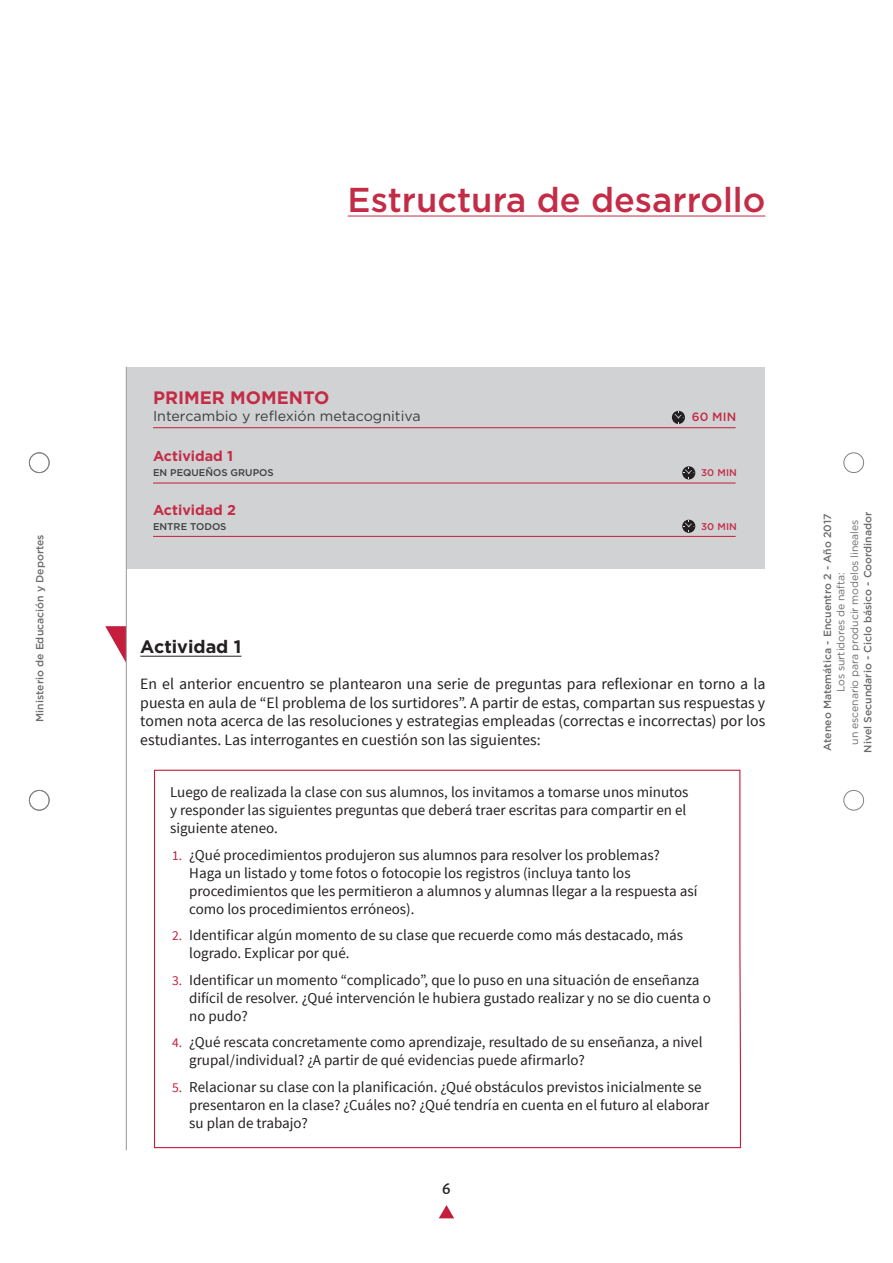
<style>
.page{position:relative;width:893px;height:1263px;background:#fff}
.page>*{position:absolute;margin:0;border:0;box-sizing:border-box;transform-origin:0 0}
.t1{font:500 34.5px "Gotham";color:#c32c46}
.t2{font:700 18px "Gotham";color:#c32c46}
.t3{font:700 18px "Gotham";color:#231f20}
.t4{font:500 18px "Alegreya Sans";color:#231f20}
.t5{font:15.75px/18.8px "Source Sans Pro";color:#231f20;text-align:justify}
.t6{font:15px/18px "Source Sans Pro";color:#231f20}
.t7{font:14.25px "Gotham";color:#3e3e3f}
.t8{font:700 14.25px "Gotham";color:#c32c46}
.t9{font:500 12px "Gotham";color:#c32c46}
.t10{font:500 10.5px "Gotham";color:#6c6d70}
.t11{font:10.5px/13.5px "Gotham";letter-spacing:-.01em;color:#6c6d70;text-align:center}
.t12{font:500 9.75px "Gotham";color:#3e3e3f}
.t13{font:500 9.75px "Gotham";letter-spacing:.01em;color:#c32c46}
.s1{font-size:13.5px;color:#c41e3c}
</style>
<div class="page">
<svg style="left:439px;top:1205px;width:15px;height:13px"></svg>
<div style="left:29px;top:453px;width:20px;height:20px;border:1px solid #808285;border-radius:50%"></div>
<div style="left:29px;top:790px;width:20px;height:20px;border:1px solid #808285;border-radius:50%"></div>
<div style="left:844px;top:453px;width:20px;height:20px;border:1px solid #808285;border-radius:50%"></div>
<div style="left:844px;top:790px;width:20px;height:20px;border:1px solid #808285;border-radius:50%"></div>
<div style="left:126px;top:367px;width:639px;height:201px;background:#d1d2d4"></div>
<hr style="left:348px;top:216px;width:417px;height:1px;background:#c32c46">
<hr style="left:153px;top:427px;width:583px;height:1px;background:#c41e3c">
<hr style="left:153px;top:483px;width:583px;height:1px;background:#c41e3c">
<hr style="left:153px;top:536px;width:583px;height:1px;background:#c41e3c">
<hr style="left:140px;top:656px;width:101px;height:1px;background:#231f20">
<svg style="left:672px;top:411px;width:13px;height:13px"></svg>
<svg style="left:682px;top:466px;width:13px;height:14px"></svg>
<svg style="left:682px;top:520px;width:13px;height:13px"></svg>
<svg style="left:153px;top:769px;width:588px;height:380px"></svg>
<svg style="left:105px;top:626px;width:21px;height:37px"></svg>
<hr style="left:126px;top:367px;width:1px;height:783px;background:#a0a1a5">
<p class="t10" style="left:33px;top:722px;width:189px;rotate:-90deg">Ministerio de Educación y Deportes</p>
<h1 class="t1" style="left:348px;top:177px;width:419px">Estructura de desarrollo</h1>
<p class="t2" style="left:153px;top:386px;width:178px">PRIMER MOMENTO</p>
<p class="t7" style="left:153px;top:407px;width:269px">Intercambio y reflexión metacognitiva</p>
<p class="t9" style="left:692px;top:409px;width:46px">60 MIN</p>
<p class="t8" style="left:153px;top:447px;width:82px">Actividad 1</p>
<p class="t12" style="left:153px;top:467px;width:122px">EN PEQUEÑOS GRUPOS</p>
<p class="t13" style="left:701px;top:467px;width:37px">30 MIN</p>
<p class="t8" style="left:153px;top:500px;width:84px">Actividad 2</p>
<p class="t12" style="left:153px;top:520px;width:75px">ENTRE TODOS</p>
<p class="t13" style="left:701px;top:520px;width:37px">30 MIN</p>
<p class="t3" style="left:140px;top:635px;width:103px">Actividad 1</p>
<p class="t5" style="left:140px;top:675px;width:627px">En el anterior encuentro se plantearon una serie de preguntas para reflexionar en torno a la puesta en aula de “El problema de los surtidores”. A partir de estas, compartan sus respuestas y tomen nota acerca de las resoluciones y estrategias empleadas (correctas e incorrectas) por los estudiantes. Las interrogantes en cuestión son las siguientes:</p>
<p class="t6" style="left:170px;top:784px;width:520px">Luego de realizada la clase con sus alumnos, los invitamos a tomarse unos minutos y responder las siguientes preguntas que deberá traer escritas para compartir en el siguiente ateneo.</p>
<p class="t6" style="left:189px;top:846px;width:510px;text-indent:-17px"><span class="s1">1.</span> ¿Qué procedimientos produjeron sus alumnos para resolver los problemas?<br>Haga un listado y tome fotos o fotocopie los registros (incluya tanto los procedimientos que les permitieron a alumnos y alumnas llegar a la respuesta así como los procedimientos erróneos).</p>
<p class="t6" style="left:189px;top:927px;width:495px;text-indent:-17px"><span class="s1">2.</span> Identificar algún momento de su clase que recuerde como más destacado, más logrado. Explicar por qué.</p>
<p class="t6" style="left:189px;top:971px;width:523px;text-indent:-17px"><span class="s1">3.</span> Identificar un momento “complicado”, que lo puso en una situación de enseñanza difícil de resolver. ¿Qué intervención le hubiera gustado realizar y no se dio cuenta o no pudo?</p>
<p class="t6" style="left:189px;top:1034px;width:515px;text-indent:-17px"><span class="s1">4.</span> ¿Qué rescata concretamente como aprendizaje, resultado de su enseñanza, a nivel grupal/individual? ¿A partir de qué evidencias puede afirmarlo?</p>
<p class="t6" style="left:189px;top:1078px;width:522px;text-indent:-17px"><span class="s1">5.</span> Relacionar su clase con la planificación. ¿Qué obstáculos previstos inicialmente se presentaron en la clase? ¿Cuáles no? ¿Qué tendría en cuenta en el futuro al elaborar su plan de trabajo?</p>
<p class="t4" style="left:442px;top:1176px;width:10px">6</p>
<p class="t10" style="left:820px;top:751px;width:239px;rotate:-90deg">Ateneo Matemática - Encuentro 2 - Año 2017</p>
<p class="t11" style="left:834px;top:744px;width:226px;rotate:-90deg">Los surtidores de nafta:<br>un escenario para producir modelos lineales</p>
<p class="t10" style="left:861px;top:753px;width:242px;rotate:-90deg">Nivel Secundario - Ciclo básico - Coordinador</p>
</div>
